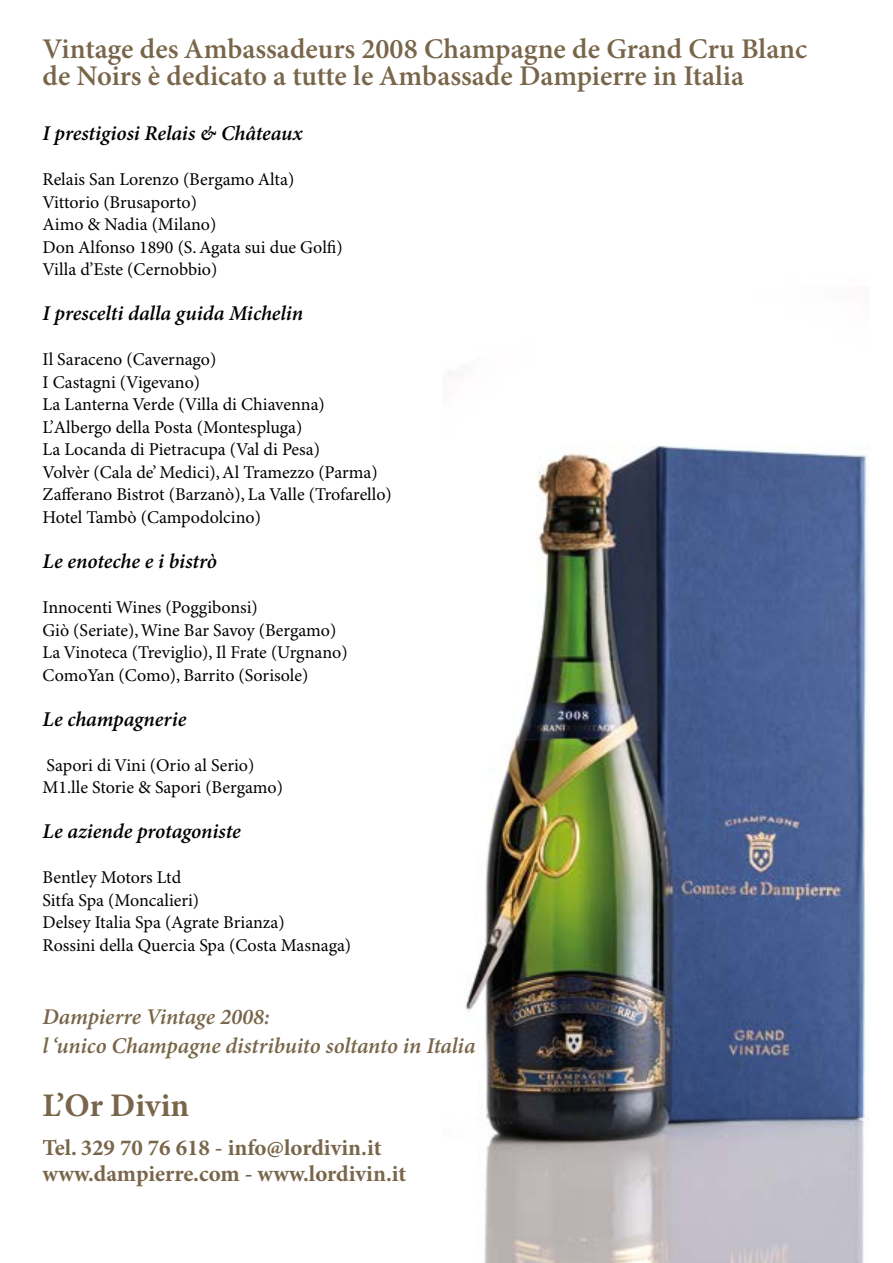
<style>
.page{position:relative;width:893px;height:1263px;background:#fff}
.page>*{position:absolute;margin:0;border:0;box-sizing:border-box;transform-origin:0 0}
.t1{font:700 33px "Minion Pro";color:#79664a}
.t2{font:600 28.5px/27px "Minion Pro";color:#79664a}
.t3{font:700 22.8px/25.5px "Minion Pro";color:#79664a}
.t4{font:italic 600 22.5px/28.5px "Minion Pro";letter-spacing:-.01em;color:#79664a}
.t5{font:italic 600 21px "Minion Pro";letter-spacing:-.005em;color:#000}
.t6{font:18px/22.5px "Minion Pro";color:#000}
</style>
<div class="page">
<img style="left:465px;top:445px;width:405px;height:818px">
<h2 class="t2" style="left:43px;top:36px;width:766px">Vintage des Ambassadeurs 2008 Champagne de Grand Cru Blanc de Noirs è dedicato a tutte le Ambassade Dampierre in Italia</h2>
<p class="t5" style="left:43px;top:121px;width:262px">I prestigiosi Relais &amp; Châteaux</p>
<p class="t6" style="left:43px;top:169px;width:302px">Relais San Lorenzo (Bergamo Alta)<br>Vittorio (Brusaporto)<br>Aimo &amp; Nadia (Milano)<br>Don Alfonso 1890 (S. Agata sui due Golfi)<br>Villa d’Este (Cernobbio)</p>
<p class="t5" style="left:43px;top:301px;width:262px">I prescelti dalla guida Michelin</p>
<p class="t6" style="left:43px;top:349px;width:351px">Il Saraceno (Cavernago)<br>I Castagni (Vigevano)<br>La Lanterna Verde (Villa di Chiavenna)<br>L’Albergo della Posta (Montespluga)<br>La Locanda di Pietracupa (Val di Pesa)<br>Volvèr (Cala de’ Medici), Al Tramezzo (Parma)<br>Zafferano Bistrot (Barzanò), La Valle (Trofarello)<br>Hotel Tambò (Campodolcino)</p>
<p class="t5" style="left:43px;top:549px;width:176px">Le enoteche e i bistrò</p>
<p class="t6" style="left:43px;top:597px;width:307px">Innocenti Wines (Poggibonsi)<br>Giò (Seriate), Wine Bar Savoy (Bergamo)<br>La Vinoteca (Treviglio), Il Frate (Urgnano)<br>ComoYan (Como), Barrito (Sorisole)</p>
<p class="t5" style="left:43px;top:706px;width:146px">Le champagnerie</p>
<p class="t6" style="left:43px;top:754px;width:242px">Sapori di Vini (Orio al Serio)<br>M1.lle Storie &amp; Sapori (Bergamo)</p>
<p class="t5" style="left:43px;top:819px;width:200px">Le aziende protagoniste</p>
<p class="t6" style="left:43px;top:867px;width:310px">Bentley Motors Ltd<br>Sitfa Spa (Moncalieri)<br>Delsey Italia Spa (Agrate Brianza)<br>Rossini della Quercia Spa (Costa Masnaga)</p>
<p class="t4" style="left:43px;top:1003px;width:434px">Dampierre Vintage 2008:<br>l ‘unico Champagne distribuito soltanto in Italia</p>
<h1 class="t1" style="left:43px;top:1086px;width:148px">L’Or Divin</h1>
<p class="t3" style="left:43px;top:1136px;width:365px">Tel. 329 70 76 618 - info@lordivin.it www.dampierre.com - www.lordivin.it</p>
</div>
